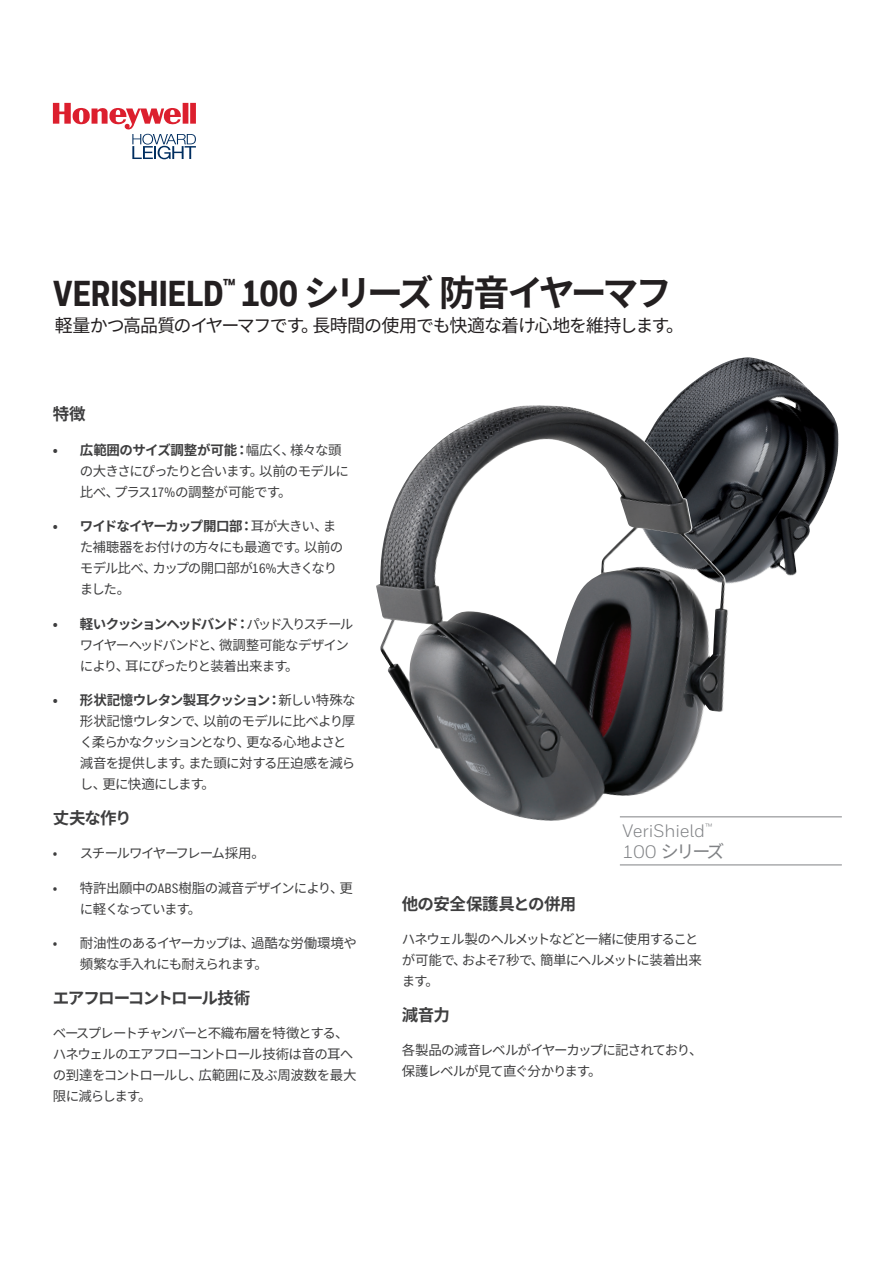
<style>
.page{position:relative;width:893px;height:1263px;background:#fff}
.page>*{position:absolute;margin:0;border:0;box-sizing:border-box;transform-origin:0 0}
.t1{font:800 36px "Honeywell Cond";letter-spacing:-.015em;color:#231f20}
.t2{font:18px "Source Han Sans HW";letter-spacing:-.065em;color:#231f20}
.t3{font:18px "Honeywell Sans";letter-spacing:-.005em;color:#808285}
.t4{font:18px "Source Han Sans HW";color:#808285}
.t5{font:700 16.5px "Source Han Sans HW";letter-spacing:-.095em;color:#3e3e3f}
.t6{font:700 16.5px "Source Han Sans HW";letter-spacing:-.035em;color:#3e3e3f}
.t7{font:700 16.5px "Source Han Sans HW";letter-spacing:-.06em;color:#3e3e3f}
.t8{font:13.5px/21px "Source Han Sans HW";letter-spacing:-.07em;color:#3e3e3f}
.t9{font:13.5px "Source Han Sans HW";letter-spacing:-.105em;color:#3e3e3f}
.s1{font-family:"Source Han Sans HW";font-weight:700}
.s2{font-weight:700}
.s3{font-family:"Honeywell Cond";font-weight:500}
.s4{font-family:"Honeywell Sans"}
.s5{font-family:"Honeywell Sans Web";font-weight:500}
</style>
<div class="page">
<img style="left:669px;top:357px;width:170px;height:227px">
<img style="left:376px;top:405px;width:353px;height:416px">
<svg style="left:53px;top:103px;width:143px;height:56px"></svg>
<hr style="left:620px;top:816px;width:222px;height:1px;background:#808285">
<hr style="left:620px;top:864px;width:222px;height:1px;background:#808285">
<h1 class="t1" style="left:53px;top:271px;width:620px">VERISHIELD<sup>™</sup> 100 <span class="s1">シリーズ防音イヤーマフ</span></h1>
<h2 class="t2" style="left:55px;top:315px;width:631px">軽量かつ高品質のイヤーマフです。長時間の使用でも快適な着け心地を維持します。</h2>
<p class="t7" style="left:53px;top:405px;width:34px">特徴</p>
<p class="t8" style="left:80px;top:439px;width:271px;text-indent:-27px"><span class="s2">• 広範囲のサイズ調整が可能：</span>幅広く、様々な頭の大きさにぴったりと合います。以前のモデルに比べ、プラス<span class="s3">17%</span>の調整が可能です。</p>
<p class="t8" style="left:80px;top:516px;width:265px;text-indent:-27px"><span class="s2">• ワイドなイヤーカップ開口部：</span>耳が大きい、また補聴器をお付けの方々にも最適です。以前のモデル比べ、カップの開口部が<span class="s3">16%</span>大きくなりました。</p>
<p class="t8" style="left:80px;top:613px;width:275px;text-indent:-27px"><span class="s2">• 軽いクッションヘッドバンド：</span>パッド入りスチールワイヤーヘッドバンドと、微調整可能なデザインにより、耳にぴったりと装着出来ます。</p>
<p class="t8" style="left:80px;top:690px;width:277px;text-indent:-27px"><span class="s2">• 形状記憶ウレタン製耳クッション：</span>新しい特殊な形状記憶ウレタンで、以前のモデルに比べより厚く柔らかなクッションとなり、更なる心地よさと減音を提供します。また頭に対する圧迫感を減らし、更に快適にします。</p>
<p class="t7" style="left:53px;top:808px;width:80px">丈夫な作り</p>
<p class="t9" style="left:53px;top:845px;width:213px">• スチールワイヤーフレーム採用。</p>
<p class="t8" style="left:80px;top:877px;width:275px;text-indent:-27px">• 特許出願中の<span class="s3">ABS</span>樹脂の減音デザインにより、更に軽くなっています。</p>
<p class="t8" style="left:80px;top:933px;width:279px;text-indent:-27px">• 耐油性のあるイヤーカップは、過酷な労働環境や頻繁な手入れにも耐えられます。</p>
<p class="t5" style="left:53px;top:988px;width:199px">エアフローコントロール技術</p>
<p class="t8" style="left:53px;top:1023px;width:305px">ベースプレートチャンバーと不織布層を特徴とする、ハネウェルのエアフローコントロール技術は音の耳への到達をコントロールし、広範囲に及ぶ周波数を最大限に減らします。</p>
<h2 class="t3" style="left:623px;top:820px;width:91px">VeriShield<sup>™</sup></h2>
<h2 class="t4" style="left:623px;top:842px;width:104px"><span class="s4">100</span> シリーズ</h2>
<p class="t6" style="left:402px;top:894px;width:176px">他の安全保護具との併用</p>
<p class="t8" style="left:402px;top:929px;width:302px">ハネウェル製のヘルメットなどと一緒に使用することが可能で、およそ<span class="s5">7</span>秒で、簡単にヘルメットに装着出来ます。</p>
<p class="t7" style="left:402px;top:1005px;width:50px">減音力</p>
<p class="t8" style="left:402px;top:1040px;width:302px">各製品の減音レベルがイヤーカップに記されており、保護レベルが見て直ぐ分かります。</p>
</div>
